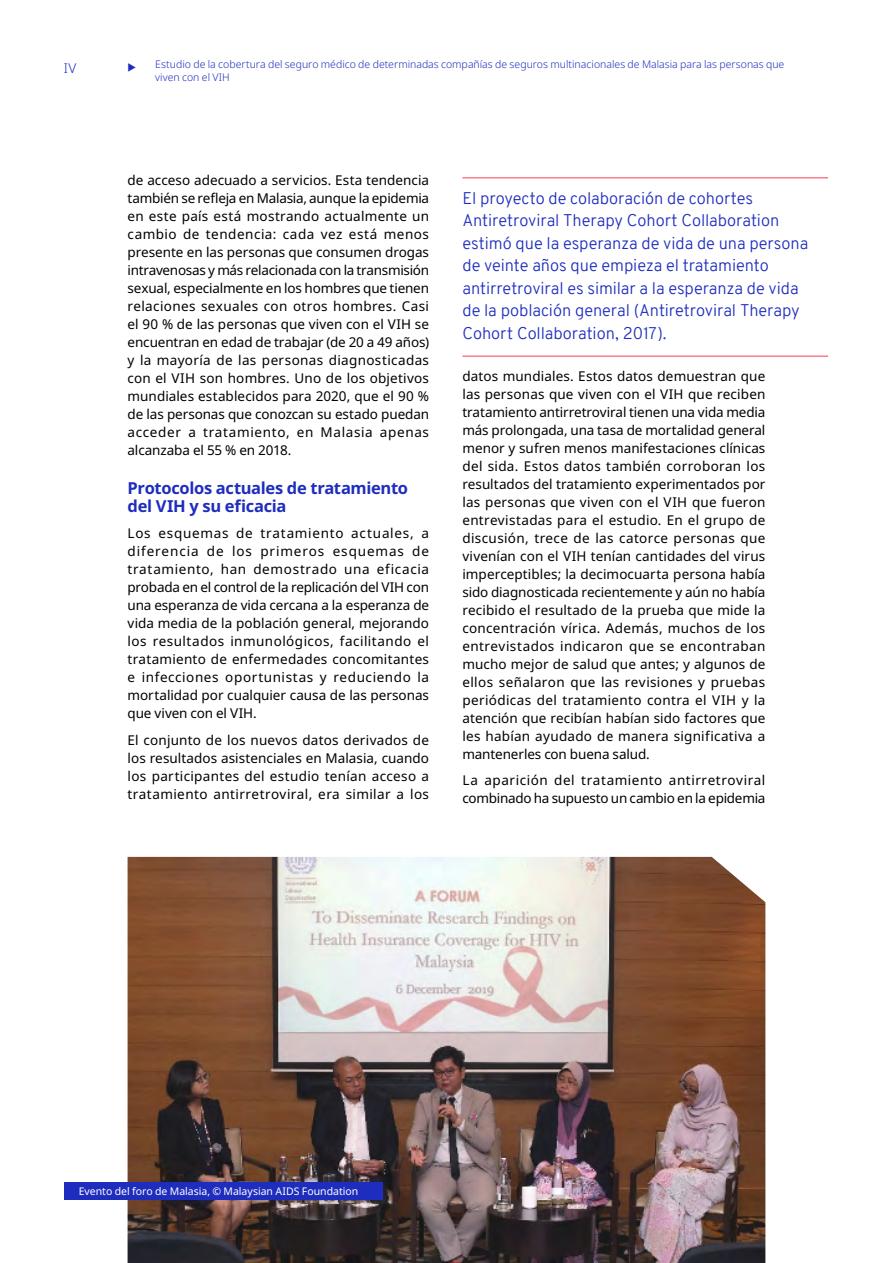
<style>
.page{position:relative;width:893px;height:1263px;background:#fff}
.page>*{position:absolute;margin:0;border:0;box-sizing:border-box;transform-origin:0 0}
.t1{font:300 16.5px/22.5px "Overpass";color:#1e2dbe}
.t2{font:700 16.5px/18px "Noto Sans";letter-spacing:-.02em;color:#1e2dbe}
.t3{font:13.5px/18px "Noto Sans";letter-spacing:.02em;color:#000;text-align:justify}
.t4{font:300 13.5px "Noto Sans";color:#1e2dbe}
.t5{font:300 10.5px/13.5px "Noto Sans";color:#1e2dbe}
.t6{font:10.5px "Noto Sans";color:#fff}
</style>
<div class="page">
<img style="left:128px;top:857px;width:637px;height:406px">
<div style="left:64px;top:1182px;width:319px;height:17px;background:#1e2dbe"></div>
<hr style="left:462px;top:177px;width:366px;height:1px;background:#fa3c4b">
<hr style="left:462px;top:356px;width:366px;height:1px;background:#fa3c4b">
<p class="t4" style="left:64px;top:59px;width:14px">IV</p>
<p class="t5" style="left:155px;top:57px;width:631px">Estudio de la cobertura del seguro médico de determinadas compañías de seguros multinacionales de Malasia para las personas que viven con el VIH</p>
<p class="t5" style="left:140px;top:61px;width:657px">Une étude sur la couverture d’assurance médicale des personnes vivant avec le VIH dans certaines multinationales d’assurance en Malaisie</p>
<p class="t3" style="left:128px;top:171px;width:303px">de acceso adecuado a servicios. Esta tendencia también se refleja en Malasia, aunque la epidemia en este país está mostrando actualmente un cambio de tendencia: cada vez está menos presente en las personas que consumen drogas intravenosas y más relacionada con la transmisión sexual, especialmente en los hombres que tienen relaciones sexuales con otros hombres. Casi el 90 % de las personas que viven con el VIH se encuentran en edad de trabajar (de 20 a 49 años) y la mayoría de las personas diagnosticadas con el VIH son hombres. Uno de los objetivos mundiales establecidos para 2020, que el 90 % de las personas que conozcan su estado puedan acceder a tratamiento, en Malasia apenas alcanzaba el 55 % en 2018.</p>
<p class="t2" style="left:128px;top:479px;width:282px">Protocolos actuales de tratamiento del VIH y su eficacia</p>
<p class="t3" style="left:128px;top:525px;width:303px">Los esquemas de tratamiento actuales, a diferencia de los primeros esquemas de tratamiento, han demostrado una eficacia probada en el control de la replicación del VIH con una esperanza de vida cercana a la esperanza de vida media de la población general, mejorando los resultados inmunológicos, facilitando el tratamiento de enfermedades concomitantes e infecciones oportunistas y reduciendo la mortalidad por cualquier causa de las personas que viven con el VIH.</p>
<p class="t3" style="left:128px;top:731px;width:303px">El conjunto de los nuevos datos derivados de los resultados asistenciales en Malasia, cuando los participantes del estudio tenían acceso a tratamiento antirretroviral, era similar a los</p>
<p class="t1" style="left:462px;top:187px;width:347px">El proyecto de colaboración de cohortes Antiretroviral Therapy Cohort Collaboration estimó que la esperanza de vida de una persona de veinte años que empieza el tratamiento antirretroviral es similar a la esperanza de vida de la población general (Antiretroviral Therapy Cohort Collaboration, 2017).</p>
<p class="t3" style="left:462px;top:367px;width:305px">datos mundiales. Estos datos demuestran que las personas que viven con el VIH que reciben tratamiento antirretroviral tienen una vida media más prolongada, una tasa de mortalidad general menor y sufren menos manifestaciones clínicas del sida. Estos datos también corroboran los resultados del tratamiento experimentados por las personas que viven con el VIH que fueron entrevistadas para el estudio. En el grupo de discusión, trece de las catorce personas que vivenían con el VIH tenían cantidades del virus imperceptibles; la decimocuarta persona había sido diagnosticada recientemente y aún no había recibido el resultado de la prueba que mide la concentración vírica. Además, muchos de los entrevistados indicaron que se encontraban mucho mejor de salud que antes; y algunos de ellos señalaron que las revisiones y pruebas periódicas del tratamiento contra el VIH y la atención que recibían habían sido factores que les habían ayudado de manera significativa a mantenerles con buena salud.</p>
<p class="t3" style="left:462px;top:772px;width:304px">La aparición del tratamiento antirretroviral combinado ha supuesto un cambio en la epidemia</p>
<p class="t6" style="left:79px;top:1184px;width:281px">Evento del foro de Malasia, © Malaysian AIDS Foundation</p>
</div>
